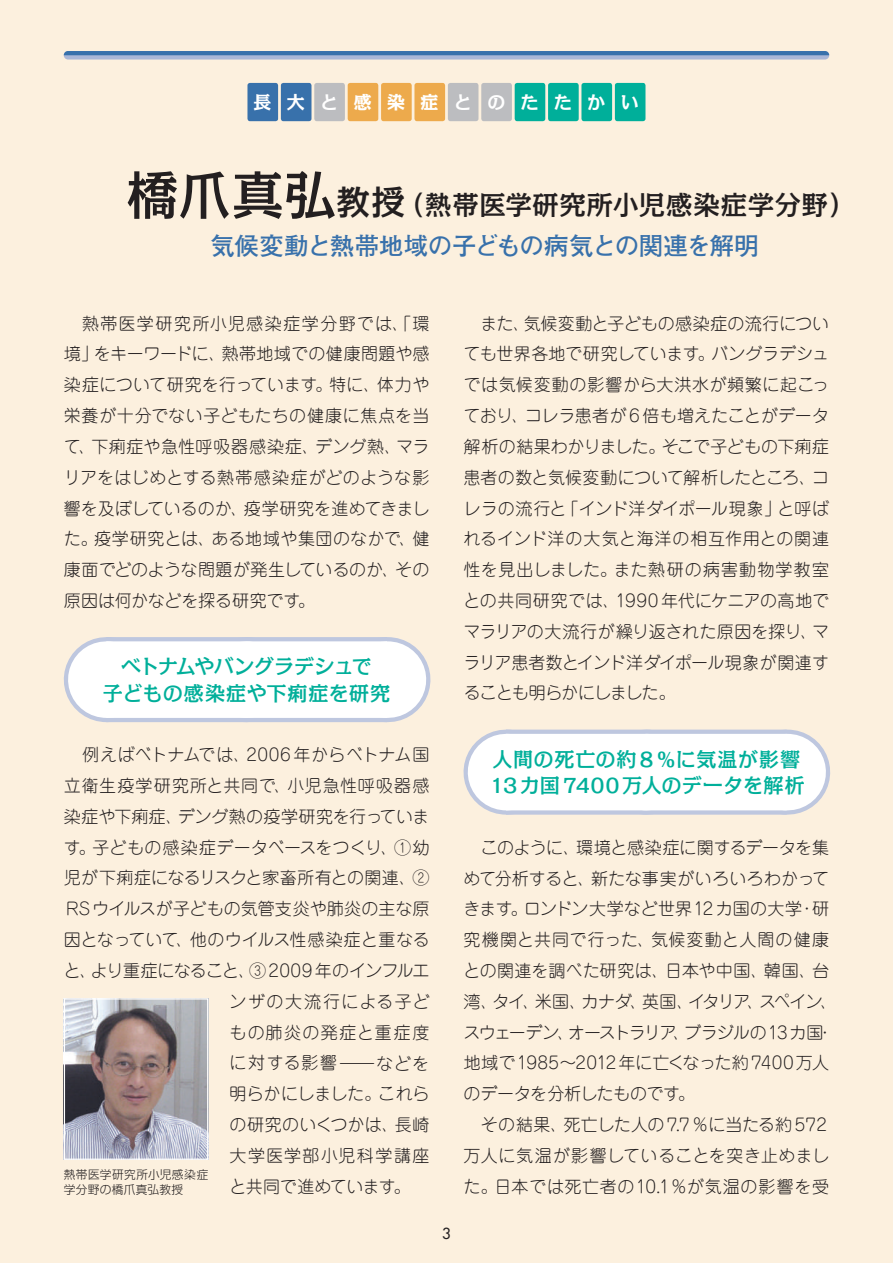
<style>
.page{position:relative;width:893px;height:1263px;background:#fcf0de}
.page>*{position:absolute;margin:0;border:0;box-sizing:border-box;transform-origin:0 0}
.t1{font:500 26.55px "Kakumin Pro";letter-spacing:.015em;color:#231f20}
.t2{font:700 24.45px "Futo Go B101 Pr 6 N";letter-spacing:-.015em;color:#3871ab}
.t3{font:500 20.25px/26.5px "Kakumin Pro";letter-spacing:.015em;color:#00af9a;text-align:center}
.t4{font:700 17.85px "Kakumin Pro";letter-spacing:.865em;color:#fff}
.t5{font:300 16.95px/30.8px "Jun 101 Pro";letter-spacing:.005em;color:#231f20;text-align:justify}
.t6{font:300 16.95px "Jun 101 Pro";letter-spacing:-.03em;color:#231f20}
.t7{font:300 16.95px "Jun 101 Pro";letter-spacing:.025em;color:#231f20}
.t8{font:300 16.95px "Jun 101 Pro";letter-spacing:.08em;color:#231f20}
.t9{font:300 16.95px "Jun 101 Pro";letter-spacing:.055em;color:#231f20}
.t10{font:300 16.95px "Jun 101 Pro";letter-spacing:.09em;color:#231f20}
.t11{font:300 16.95px "Jun 101 Pro";letter-spacing:-.015em;color:#231f20}
.t12{font:14.85px "Futura";color:#231f20}
.t13{font:300 11.7px/14.9px "Shin Go Pr 6 N";letter-spacing:.03em;color:#231f20}
.s1{font-size:52.05px}
.s2{font-size:34.05px}
</style>
<div class="page">
<img style="left:66px;top:1000px;width:140px;height:158px">
<div style="left:64px;top:998px;width:144px;height:162px;border:1px solid #fff"></div>
<svg style="left:64px;top:51px;width:765px;height:9px;background:#aab8d4"></svg>
<hr style="left:64px;top:51px;width:765px;height:4px;background:#3871ab">
<div style="left:247px;top:83px;width:31px;height:38px;background:#3871ab;border-radius:3px"></div>
<div style="left:281px;top:83px;width:30px;height:38px;background:#3871ab;border-radius:3px"></div>
<div style="left:314px;top:83px;width:31px;height:38px;background:#bcbdc0;border-radius:3px"></div>
<div style="left:348px;top:83px;width:30px;height:38px;background:#edaa4c;border-radius:3px"></div>
<div style="left:381px;top:83px;width:31px;height:38px;background:#edaa4c;border-radius:3px"></div>
<div style="left:414px;top:83px;width:31px;height:38px;background:#edaa4c;border-radius:3px"></div>
<div style="left:448px;top:83px;width:30px;height:38px;background:#bcbdc0;border-radius:3px"></div>
<div style="left:481px;top:83px;width:31px;height:38px;background:#bcbdc0;border-radius:3px"></div>
<div style="left:515px;top:83px;width:30px;height:38px;background:#00af9a;border-radius:3px"></div>
<div style="left:548px;top:83px;width:31px;height:38px;background:#00af9a;border-radius:3px"></div>
<div style="left:581px;top:83px;width:31px;height:38px;background:#00af9a;border-radius:3px"></div>
<div style="left:615px;top:83px;width:30px;height:38px;background:#00af9a;border-radius:3px"></div>
<div style="left:106px;top:637px;width:281px;height:85px;background:#bec7df"></div>
<hr style="left:387px;top:637px;width:1px;height:85px;background:#bec7df">
<div style="left:106px;top:641px;width:281px;height:77px;background:#fff"></div>
<svg style="left:248px;top:641px;width:69px;height:1px"></svg>
<hr style="left:387px;top:641px;width:1px;height:77px;background:#fff">
<div style="left:506px;top:730px;width:281px;height:85px;background:#bec7df"></div>
<hr style="left:787px;top:730px;width:1px;height:85px;background:#bec7df">
<div style="left:506px;top:734px;width:281px;height:76px;background:#fff"></div>
<svg style="left:646px;top:733px;width:70px;height:82px"></svg>
<hr style="left:787px;top:734px;width:1px;height:76px;background:#fff">
<p class="t4" style="left:254px;top:88px;width:387px">長大と感染症とのたたかい</p>
<h1 class="t1" style="left:127px;top:184px;width:731px"><span class="s1">橋爪真弘</span><span class="s2">教授</span>（熱帯医学研究所小児感染症学分野）</h1>
<h2 class="t2" style="left:210px;top:226px;width:550px">気候変動と熱帯地域の子どもの病気との関連を解明</h2>
<p class="t5" style="left:64px;top:306px;width:367px">　熱帯医学研究所小児感染症学分野では、「環境」をキーワードに、熱帯地域での健康問題や感染症について研究を行っています。特に、体力や栄養が十分でない子どもたちの健康に焦点を当て、下痢症や急性呼吸器感染症、デング熱、マラリアをはじめとする熱帯感染症がどのような影響を及ぼしているのか、疫学研究を進めてきました。疫学研究とは、ある地域や集団のなかで、健康面でどのような問題が発生しているのか、その原因は何かなどを探る研究です。</p>
<p class="t3" style="left:103px;top:651px;width:289px">ベトナムやバングラデシュで<br>子どもの感染症や下痢症を研究</p>
<p class="t5" style="left:463px;top:306px;width:367px">　また、気候変動と子どもの感染症の流行についても世界各地で研究しています。バングラデシュでは気候変動の影響から大洪水が頻繁に起こっており、コレラ患者が 6 倍も増えたことがデータ解析の結果わかりました。そこで子どもの下痢症患者の数と気候変動について解析したところ、コレラの流行と「インド洋ダイポール現象」と呼ばれるインド洋の大気と海洋の相互作用との関連性を見出しました。また熱研の病害動物学教室との共同研究では、1990年代にケニアの高地でマラリアの大流行が繰り返された原因を探り、マラリア患者数とインド洋ダイポール現象が関連することも明らかにしました。</p>
<p class="t7" style="left:64px;top:741px;width:367px">　例えばベトナムでは、2006年からベトナム国</p>
<p class="t9" style="left:64px;top:772px;width:367px">立衛生疫学研究所と共同で、小児急性呼吸器感</p>
<p class="t5" style="left:64px;top:799px;width:367px">染症や下痢症、デング熱の疫学研究を行っていま</p>
<p class="t5" style="left:64px;top:830px;width:367px">す。子どもの感染症データベースをつくり、①幼</p>
<p class="t5" style="left:64px;top:861px;width:367px">児が下痢症になるリスクと家畜所有との関連、②</p>
<p class="t5" style="left:66px;top:891px;width:365px">RSウイルスが子どもの気管支炎や肺炎の主な原</p>
<p class="t5" style="left:64px;top:922px;width:367px">因となっていて、他のウイルス性感染症と重なる</p>
<p class="t6" style="left:64px;top:957px;width:367px">と、より重症になること、③ 2009 年のインフルエ</p>
<p class="t10" style="left:230px;top:988px;width:201px">ンザの大流行による子ど</p>
<p class="t8" style="left:230px;top:1019px;width:201px">もの肺炎の発症と重症度</p>
<p class="t10" style="left:230px;top:1049px;width:201px">に対する影響―などを</p>
<p class="t11" style="left:230px;top:1080px;width:201px">明らかにしました。これら</p>
<p class="t5" style="left:230px;top:1107px;width:201px">の研究のいくつかは、長崎</p>
<p class="t8" style="left:230px;top:1142px;width:201px">大学医学部小児科学講座</p>
<p class="t6" style="left:230px;top:1173px;width:183px">と共同で進めています。</p>
<p class="t13" style="left:64px;top:1166px;width:146px">熱帯医学研究所小児感染症学分野の橋爪真弘教授</p>
<p class="t3" style="left:490px;top:743px;width:316px;text-align:left">人間の死亡の約8％に気温が影響<br>13カ国7400万人のデータを解析</p>
<p class="t12" style="left:442px;top:1224px;width:10px">3</p>
<p class="t5" style="left:463px;top:830px;width:376px;text-align:left">　このように、環境と感染症に関するデータを集めて分析すると、新たな事実がいろいろわかってきます。ロンドン大学など世界12カ国の大学・研究機関と共同で行った、気候変動と人間の健康との関連を調べた研究は、日本や中国、韓国、台湾、タイ、米国、カナダ、英国、イタリア、スペイン、スウェーデン、オーストラリア、ブラジルの13 カ国・地域で1985～2012年に亡くなった約 7400万人のデータを分析したものです。<br>　その結果、死亡した人の 7.7％に当たる約 572万人に気温が影響していることを突き止めました。日本では死亡者の10.1％が気温の影響を受</p>
</div>
